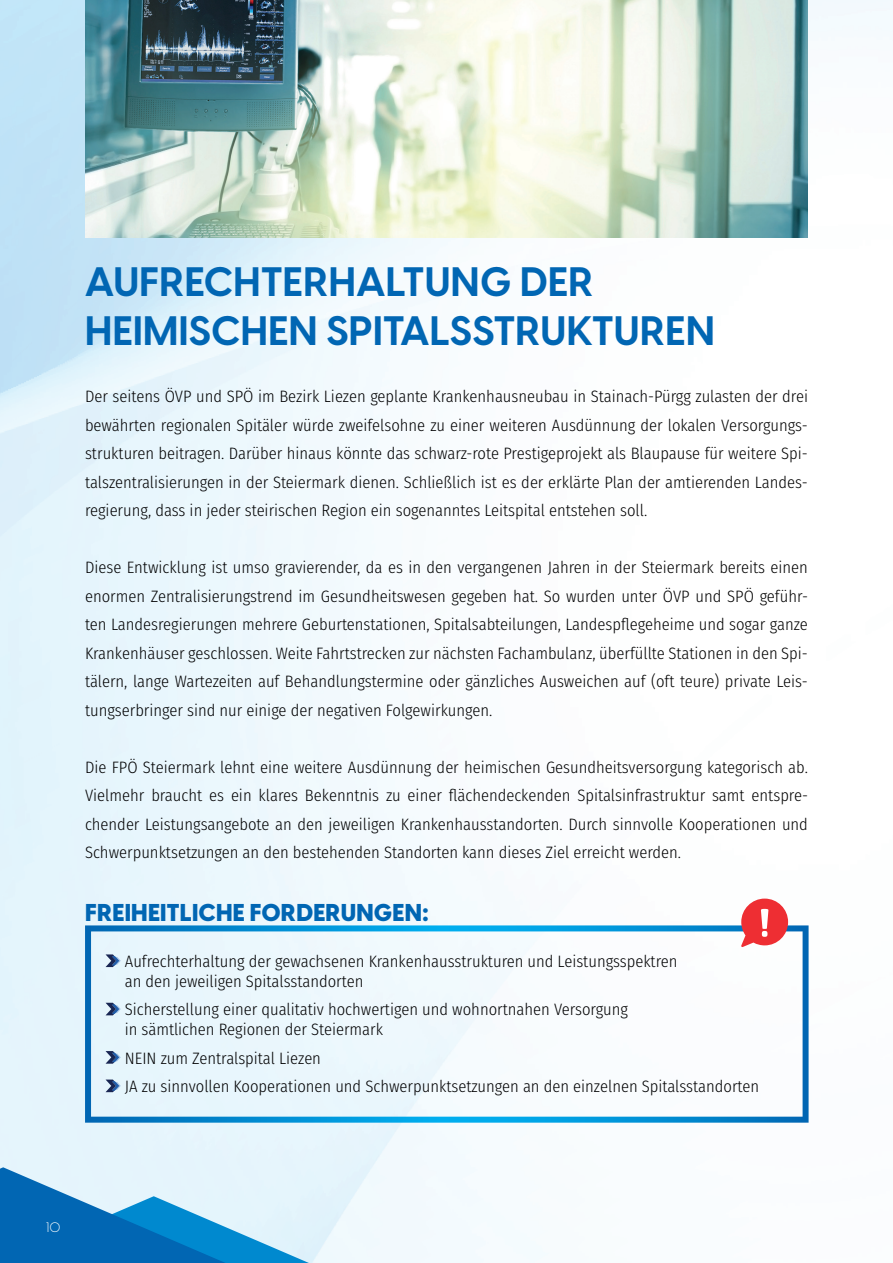
<style>
.page{position:relative;width:893px;height:1263px;background:#fff}
.page>*{position:absolute;margin:0;border:0;box-sizing:border-box;transform-origin:0 0}
.t1{font:700 40.5px/48.6px "Visby CF";letter-spacing:.01em;color:#0166b3}
.t2{font:800 24px "Visby CF";letter-spacing:.01em;color:#0166b3}
.t3{font:300 16.5px/28.5px "Fira Sans Condensed";color:#000001;text-align:justify}
.t4{font:300 13.5px "Visby CF";color:#fff}
</style>
<div class="page">
<img style="left:0;top:0;width:893px;height:1263px">
<svg style="left:0;top:1167px;width:309px;height:96px;background:#6baed9"></svg>
<svg style="left:85px;top:925px;width:724px;height:198px"></svg>
<img style="left:85px;top:0;width:723px;height:237px">
<svg style="left:106px;top:954px;width:15px;height:13px"></svg>
<svg style="left:106px;top:1003px;width:15px;height:12px"></svg>
<svg style="left:106px;top:1051px;width:15px;height:13px"></svg>
<svg style="left:106px;top:1079px;width:15px;height:13px"></svg>
<svg style="left:741px;top:898px;width:47px;height:49px"></svg>
<h1 class="t1" style="left:85px;top:258px;width:631px">AUFRECHTERHALTUNG DER<br>HEIMISCHEN SPITALSSTRUKTUREN</h1>
<p class="t3" style="left:85px;top:382px;width:724px">Der seitens ÖVP und SPÖ im Bezirk Liezen geplante Krankenhausneubau in Stainach-Pürgg zulasten der drei bewährten regionalen Spitäler würde zweifelsohne zu einer weiteren Ausdünnung der lokalen Versorgungs&shy;strukturen beitragen. Darüber hinaus könnte das schwarz-rote Prestigeprojekt als Blaupause für weitere Spi&shy;talszentralisierungen in der Steiermark dienen. Schließlich ist es der erklärte Plan der amtierenden Landes&shy;regierung, dass in jeder steirischen Region ein sogenanntes Leitspital entstehen soll.</p>
<p class="t3" style="left:85px;top:553px;width:724px">Diese Entwicklung ist umso gravierender, da es in den vergangenen Jahren in der Steiermark bereits einen enormen Zentralisierungstrend im Gesundheitswesen gegeben hat. So wurden unter ÖVP und SPÖ geführ&shy;ten Landesregierungen mehrere Geburtenstationen, Spitalsabteilungen, Landespflegeheime und sogar ganze Krankenhäuser geschlossen. Weite Fahrtstrecken zur nächsten Fachambulanz, überfüllte Stationen in den Spi&shy;tälern, lange Wartezeiten auf Behandlungstermine oder gänzliches Ausweichen auf (oft teure) private Leis&shy;tungserbringer sind nur einige der negativen Folgewirkungen.</p>
<p class="t3" style="left:85px;top:752px;width:724px">Die FPÖ Steiermark lehnt eine weitere Ausdünnung der heimischen Gesundheitsversorgung kategorisch ab.<br>Vielmehr braucht es ein klares Bekenntnis zu einer flächendeckenden Spitalsinfrastruktur samt entspre&shy;chender Leistungsangebote an den jeweiligen Krankenhausstandorten. Durch sinnvolle Kooperationen und Schwerpunktsetzungen an den bestehenden Standorten kann dieses Ziel erreicht werden.</p>
<h2 class="t2" style="left:85px;top:896px;width:346px">FREIHEITLICHE FORDERUNGEN:</h2>
<p class="t3" style="left:125px;top:951px;width:554px;line-height:19.8px">Aufrechterhaltung der gewachsenen Krankenhausstrukturen und Leistungsspektren an den jeweiligen Spitalsstandorten</p>
<p class="t3" style="left:125px;top:1000px;width:505px;line-height:19.8px">Sicherstellung einer qualitativ hochwertigen und wohnortnahen Versorgung in sämtlichen Regionen der Steiermark</p>
<p class="t3" style="left:125px;top:1044px;width:636px">NEIN zum Zentralspital Liezen<br>JA zu sinnvollen Kooperationen und Schwerpunktsetzungen an den einzelnen Spitalsstandorten</p>
<p class="t4" style="left:46px;top:1217px;width:16px">10</p>
</div>
